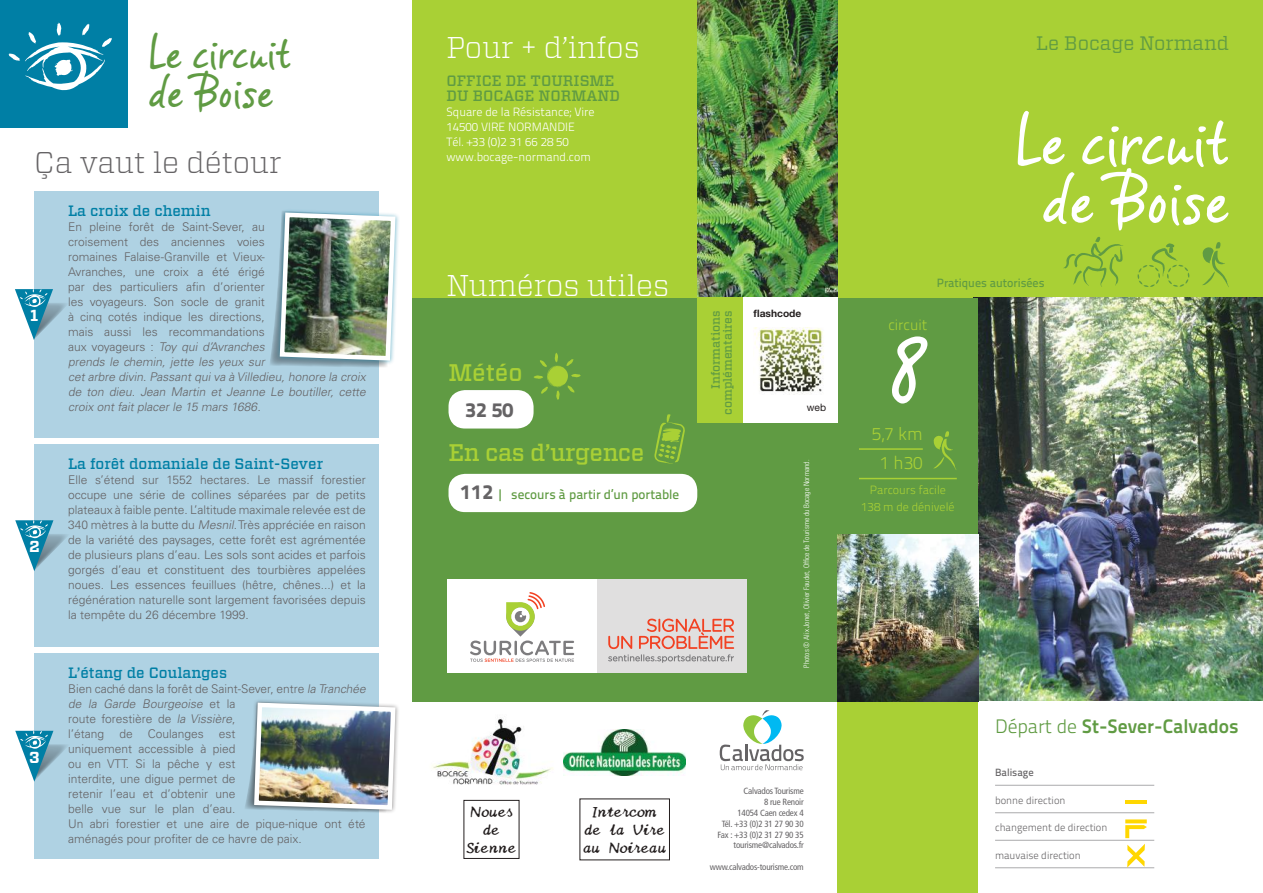
<style>
.page{position:relative;width:1263px;height:893px;background:#fff}
.page>*{position:absolute;margin:0;border:0;box-sizing:border-box;transform-origin:0 0}
.t1{font:97.5px "Vince Hand II Calvados";color:#fff}
.t2{font:67.5px/58.5px "Vince Hand II Calvados";letter-spacing:-.01em;color:#fff;text-align:center}
.t3{font:45px/39px "Vince Hand II Calvados";letter-spacing:-.01em;color:#609b43}
.t4{font:300 30px "Vitesse";color:#fff}
.t5{font:300 30px "Vitesse";color:#656365}
.t6{font:500 24px "Vitesse";letter-spacing:-.02em;color:#a9d035}
.t7{font:20.4px "Titillium Text 14 L 999 wt";color:#656365}
.t8{font:19.5px "Titillium Text 14 L 800 wt";color:#609b43}
.t9{font:19.5px "Vitesse";color:#609b43}
.t10{font:18px/29.5px "Titillium Text 14 L 250 wt";color:#a9d035;text-align:center}
.t11{font:700 15.9px "Vitesse";color:#fff}
.t12{font:500 15px "Vitesse";color:#007fa5}
.t13{font:15px/18px "Canon Type Star 210";color:#241f1f;text-align:center}
.t14{font:500 15px/15px "Vitesse";color:#609b43}
.t15{font:15px "Titillium Text 14 L 250 wt";color:#a9d035}
.t16{font:13.2px "Titillium Text 14 L 600 wt";color:#609b43}
.t17{font:300 12px/15px "Univers LT Std";color:#656365}
.t18{font:12px/15px "Titillium Text 14 L 250 wt";color:#fff}
.t19{font:12px/16.5px "Titillium Text 14 L 250 wt";color:#a9d035;text-align:center}
.t20{font:500 12px/12px "Vitesse";color:#609b43;text-align:right}
.t21{font:12px "Titillium Text 14 L 600 wt";color:#609b43}
.t22{font:10.5px "Titillium Text 14 L 250 wt";color:#656365}
.t23{font:10.5px "Titillium Text 14 L 600 wt";color:#656365}
.t24{font:700 10.2px "Helvetica Neue LT Std";color:#241f1f}
.t25{font:10.2px "Helvetica Neue LT Std";color:#241f1f}
.t26{font:condensed 9px/10.8px "Frutiger LT Std";letter-spacing:-.02em;color:#656365;text-align:right}
.t27{font:300 condensed 7.5px "Univers LT Std";color:#fff}
.s1{font-style:italic}
.s2{font-family:"Titillium Text 14 L 999 wt";font-size:20.4px;color:#656365}
.s3{font-family:"Titillium Text 14 L 250 wt"}
</style>
<div class="page">
<div style="left:412px;top:0;width:851px;height:298px;background:#a9d035"></div>
<div style="left:838px;top:702px;width:140px;height:191px;background:#a9d035"></div>
<img style="left:978px;top:298px;width:285px;height:403px">
<div style="left:412px;top:298px;width:566px;height:404px;background:#609b43"></div>
<svg style="left:1063px;top:237px;width:60px;height:50px"></svg>
<svg style="left:1202px;top:242px;width:27px;height:45px"></svg>
<img style="left:838px;top:535px;width:140px;height:167px">
<img style="left:697px;top:0;width:141px;height:298px">
<div style="left:34px;top:191px;width:344px;height:247px;background:#afd2e3"></div>
<div style="left:34px;top:444px;width:344px;height:203px;background:#afd2e3"></div>
<div style="left:34px;top:654px;width:344px;height:205px;background:#afd2e3"></div>
<svg style="left:933px;top:431px;width:23px;height:39px"></svg>
<hr style="left:859px;top:448px;width:64px;height:2px;background:#a9d035">
<hr style="left:859px;top:478px;width:98px;height:1px;background:#a9d035">
<div style="left:0;top:0;width:128px;height:128px;background:#007fa5"></div>
<svg style="left:8px;top:23px;width:104px;height:67px"></svg>
<svg style="left:15px;top:289px;width:51px;height:51px"></svg>
<svg style="left:15px;top:520px;width:52px;height:51px"></svg>
<svg style="left:15px;top:731px;width:52px;height:51px"></svg>
<div style="left:697px;top:298px;width:47px;height:125px;background:#a9d035"></div>
<div style="left:743px;top:298px;width:95px;height:125px;background:#fff"></div>
<img style="left:754px;top:327px;width:70px;height:68px">
<svg style="left:720px;top:710px;width:84px;height:60px"></svg>
<hr style="left:995px;top:785px;width:159px;height:1px;background:#aaaaac">
<hr style="left:995px;top:812px;width:159px;height:1px;background:#aaaaac">
<hr style="left:995px;top:840px;width:159px;height:1px;background:#aaaaac">
<hr style="left:995px;top:867px;width:159px;height:1px;background:#aaaaac">
<hr style="left:1125px;top:800px;width:22px;height:4px;background:#ffd700">
<svg style="left:1125px;top:819px;width:22px;height:19px"></svg>
<svg style="left:1127px;top:844px;width:18px;height:23px"></svg>
<div style="left:276px;top:208px;width:124px;height:157px;background:#007fa5;opacity:.5"></div>
<img style="left:270px;top:210px;width:128px;height:158px">
<svg style="left:1137px;top:243px;width:52px;height:44px"></svg>
<div style="left:448px;top:474px;width:249px;height:38px;background:#fff;border-radius:16px"></div>
<svg style="left:654px;top:414px;width:31px;height:50px"></svg>
<div style="left:448px;top:390px;width:86px;height:38px;background:#fff;border-radius:17px"></div>
<svg style="left:534px;top:353px;width:47px;height:47px"></svg>
<div style="left:447px;top:580px;width:150px;height:93px;background:#fff"></div>
<div style="left:597px;top:580px;width:149px;height:93px;background:#e0dfdf"></div>
<svg style="left:470px;top:592px;width:104px;height:70px"></svg>
<svg style="left:608px;top:619px;width:126px;height:44px"></svg>
<div style="left:250px;top:698px;width:150px;height:116px;background:#241f1f;opacity:.5"></div>
<img style="left:245px;top:700px;width:153px;height:113px">
<img style="left:432px;top:718px;width:121px;height:67px">
<img style="left:564px;top:730px;width:122px;height:45px">
<div style="left:463px;top:800px;width:56px;height:59px;border:1px solid #241f1f"></div>
<h3 class="t3" style="left:149px;top:32px;width:144px">Le circuit de Boise</h3>
<h3 class="t5" style="left:34px;top:142px;width:249px">Ça vaut le détour</h3>
<h3 class="t11" style="left:30px;top:305px;width:10px">1</h3>
<h3 class="t11" style="left:29px;top:536px;width:12px">2</h3>
<h3 class="t11" style="left:29px;top:746px;width:12px">3</h3>
<p class="t12" style="left:68px;top:201px;width:144px">La croix de chemin</p>
<p class="t17" style="left:68px;top:219px;width:302px">En pleine forêt de Saint-Sever, au<br>croisement des anciennes voies<br>romaines Falaise-Granville et Vieux-<br>Avranches, une croix a été érigé<br>par des particuliers afin d’orienter<br>les voyageurs. Son socle de granit<br>à cinq cotés indique les directions,<br>mais aussi les recommandations<br>a u x voya g e u rs : <span class="s1">Toy qui d’Avranches<br>prends le chemin, jette les yeux sur<br>cetarbre divin</span>. <span class="s1">Passantquiva à Villedieu,honore la croix de ton dieu. Jean Martin et Jeanne Le boutiller, cette croix ont fait placer le 15 mars 1686.</span></p>
<p class="t12" style="left:68px;top:454px;width:257px">La forêt domaniale de Saint-Sever</p>
<p class="t17" style="left:68px;top:472px;width:299px;text-align:justify">Elle s’étend sur 1552 hectares. Le massif forestier occupe une série de collines séparées par de petits plateaux à faible pente. L’altitude maximale relevée est de 340 mètres à la butte du <span class="s1">Mesnil</span>. Très appréciée en raison de la variété des paysages, cette forêt est agrémentée de plusieurs plans d’eau. Les sols sont acides et parfois gorgés d’eau et constituent des tourbières appelées noues. Les essences feuillues (hêtre, chênes...) et la régénération naturelle sont largement favorisées depuis la tempête du 26 décembre 1999.</p>
<p class="t12" style="left:68px;top:663px;width:161px">L’étang de Coulanges</p>
<p class="t17" style="left:68px;top:682px;width:302px">Bien caché dans la forêt de Saint-Sever, entre <span class="s1">laTranchée de la Garde Bourgeoise</span> e t l a<br>route forestière de <span class="s1">la Vissière</span>,<br>l’étang</p>
<p class="t17" style="left:119px;top:727px;width:15px">de</p>
<p class="t17" style="left:148px;top:727px;width:58px">Coulanges</p>
<p class="t17" style="left:68px;top:727px;width:299px;text-indent:151px">est<br>uniquement accessible à pied<br>ou en VTT. Si la pêche y est<br>interdite, une digue permet de<br>retenir l’eau et d’obtenir une<br>belle vue sur le plan d’eau.<br>Un abri forestier et une aire de pique-nique ont été aménagés pour profiter de ce havre de paix.</p>
<h3 class="t4" style="left:446px;top:27px;width:195px">Pour + d’infos</h3>
<p class="t14" style="left:446px;top:73px;width:175px">OFFICE DE TOURISME<br>DU BOCAGE NORMAND</p>
<p class="t18" style="left:446px;top:104px;width:150px">Square de la Résistance; Vire<br>14500 VIRE NORMANDIE<br>Tél. +33 (0)2 31 66 28 50 www.bocage-normand.com</p>
<h3 class="t4" style="left:446px;top:265px;width:224px">Numéros utiles</h3>
<h3 class="t6" style="left:448px;top:357px;width:76px">Météo</h3>
<h3 class="t7" style="left:465px;top:397px;width:50px">32 50</h3>
<h3 class="t6" style="left:448px;top:437px;width:197px">En cas d’urgence</h3>
<p class="t16" style="left:461px;top:487px;width:220px"><span class="s2">112</span> | secours à partir d’un portable</p>
<p class="t20" style="left:710px;top:415px;width:106px;rotate:-90deg">Informations complémentaires</p>
<p class="t24" style="left:753px;top:307px;width:49px">flashcode</p>
<p class="t25" style="left:807px;top:401px;width:21px">web</p>
<p class="t27" style="left:802px;top:668px;width:209px;rotate:-90deg">Photos © Alix Jonet, Olivier Faudet, Office de Tourisme du Bocage Normand.</p>
<p class="t13" style="left:467px;top:803px;width:51px">Noues de<br>Sienne</p>
<p class="t13" style="left:583px;top:803px;width:85px">Intercom de la Vire au Noireau</p>
<p class="t26" style="left:718px;top:786px;width:88px">Calvados Tourisme<br>8 rue Renoir<br>14054 Caen cedex 4<br>Tél. +33 (0)2 31 27 90 30<br>Fax : +33 (0)2 31 27 90 35 tourisme@calvados.fr</p>
<p class="t26" style="left:710px;top:861px;width:95px">www.calvados-tourisme.com</p>
<h3 class="t9" style="left:1036px;top:30px;width:194px">Le Bocage Normand</h3>
<h2 class="t2" style="left:1015px;top:110px;width:215px">Le circuit de Boise</h2>
<p class="t21" style="left:937px;top:276px;width:109px">Pratiques autorisées</p>
<p class="t15" style="left:888px;top:316px;width:41px">circuit</p>
<h1 class="t1" style="left:889px;top:307px;width:39px">8</h1>
<h3 class="t10" style="left:872px;top:419px;width:52px">5,7 km<br>1 h30</h3>
<p class="t19" style="left:861px;top:482px;width:95px">Parcours facile<br>138 m de dénivelé</p>
<h3 class="t8" style="left:995px;top:714px;width:245px"><span class="s3">Départ de</span> St-Sever-Calvados</h3>
<p class="t23" style="left:995px;top:766px;width:40px">Balisage</p>
<p class="t22" style="left:995px;top:794px;width:72px">bonne direction</p>
<p class="t22" style="left:995px;top:821px;width:114px">changement de direction</p>
<p class="t22" style="left:995px;top:849px;width:87px">mauvaise direction</p>
</div>
